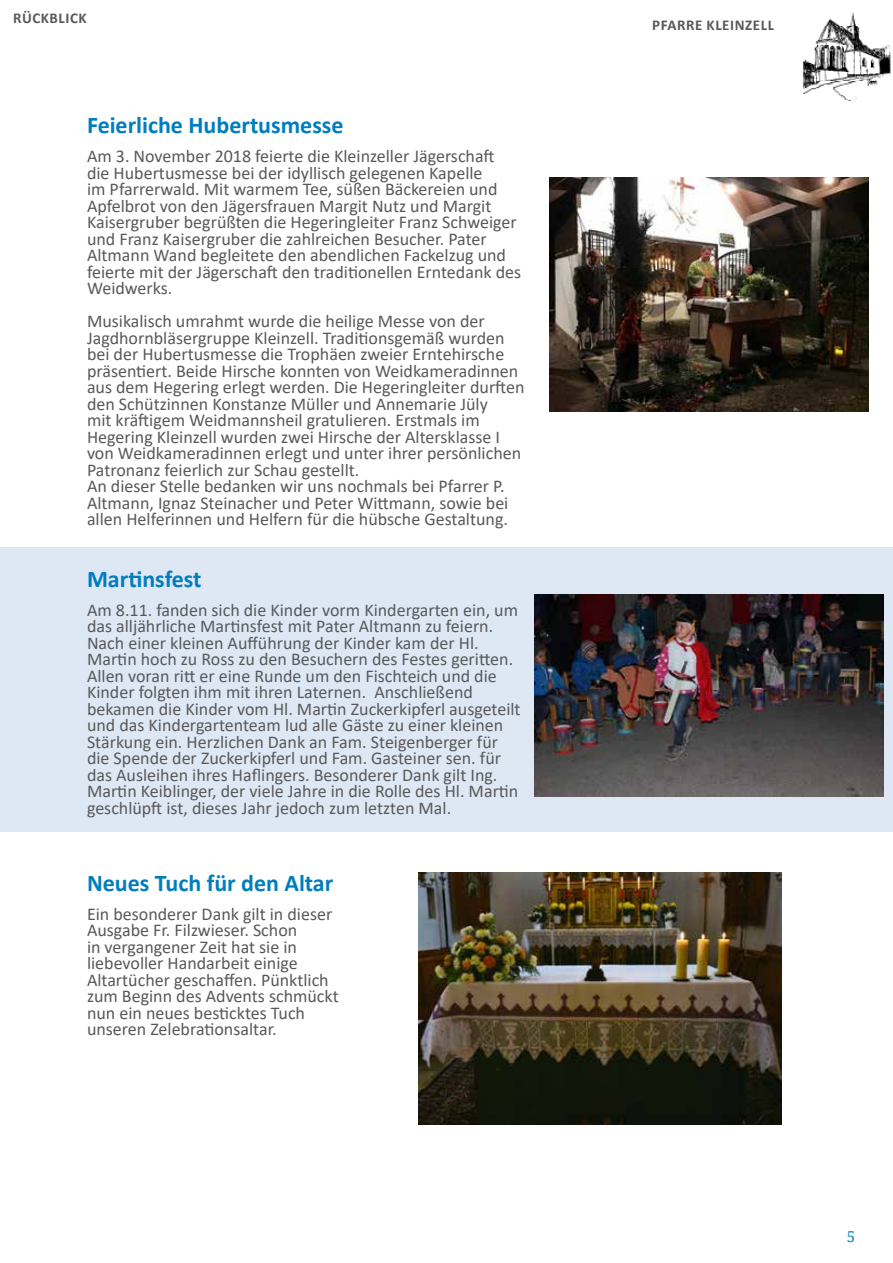
<style>
.page{position:relative;width:893px;height:1263px;background:#fff}
.page>*{position:absolute;margin:0;border:0;box-sizing:border-box;transform-origin:0 0}
.t1{font:700 24px "Calibri";color:#007dbe}
.t2{font:18px/16.5px "Calibri";color:#58595b}
.t3{font:700 15px "Calibri";letter-spacing:.04em;color:#58595b}
.t4{font:15px "Droid Serif";color:#007dbe}
</style>
<div class="page">
<img style="left:550px;top:178px;width:318px;height:234px">
<img style="left:803px;top:12px;width:88px;height:89px">
<div style="left:0;top:547px;width:893px;height:285px;background:#dee8f4"></div>
<img style="left:534px;top:594px;width:349px;height:203px">
<img style="left:419px;top:873px;width:363px;height:251px">
<p class="t3" style="left:13px;top:7px;width:75px">RÜCKBLICK</p>
<h1 class="t1" style="left:87px;top:108px;width:258px">Feierliche Hubertusmesse</h1>
<p class="t2" style="left:87px;top:147px;width:436px">Am 3. November 2018 feierte die Kleinzeller Jägerschaft die Hubertusmesse bei der idyllisch gelegenen Kapelle<br>im Pfarrerwald. Mit warmem Tee, süßen Bäckereien und Apfelbrot von den Jägersfrauen Margit Nutz und Margit Kaisergruber begrüßten die Hegeringleiter Franz Schweiger und Franz Kaisergruber die zahlreichen Besucher. Pater Altmann Wand begleitete den abendlichen Fackelzug und feierte mit der Jägerschaft den traditionellen Erntedank des Weidwerks.</p>
<p class="t2" style="left:87px;top:313px;width:439px">Musikalisch umrahmt wurde die heilige Messe von der Jagdhornbläsergruppe Kleinzell. Traditionsgemäß wurden bei der Hubertusmesse die Trophäen zweier Erntehirsche präsentiert. Beide Hirsche konnten von Weidkameradinnen aus dem Hegering erlegt werden. Die Hegeringleiter durften den Schützinnen Konstanze Müller und Annemarie Jüly<br>mit kräftigem Weidmannsheil gratulieren. Erstmals im Hegering Kleinzell wurden zwei Hirsche der Altersklasse I von Weidkameradinnen erlegt und unter ihrer persönlichen Patronanz feierlich zur Schau gestellt.<br>An dieser Stelle bedanken wir uns nochmals bei Pfarrer P.<br>Altmann, Ignaz Steinacher und Peter Wittmann, sowie bei allen Helferinnen und Helfern für die hübsche Gestaltung.</p>
<h1 class="t1" style="left:87px;top:562px;width:116px">Martinsfest</h1>
<p class="t2" style="left:87px;top:601px;width:435px">Am 8.11. fanden sich die Kinder vorm Kindergarten ein, um das alljährliche Martinsfest mit Pater Altmann zu feiern.<br>Nach einer kleinen Aufführung der Kinder kam der Hl.<br>Martin hoch zu Ross zu den Besuchern des Festes geritten.<br>Allen voran ritt er eine Runde um den Fischteich und die Kinder folgten ihm mit ihren Laternen. Anschließend bekamen die Kinder vom Hl. Martin Zuckerkipferl ausgeteilt und das Kindergartenteam lud alle Gäste zu einer kleinen Stärkung ein. Herzlichen Dank an Fam. Steigenberger für die Spende der Zuckerkipferl und Fam. Gasteiner sen. für das Ausleihen ihres Haflingers. Besonderer Dank gilt Ing.<br>Martin Keiblinger, der viele Jahre in die Rolle des Hl. Martin geschlüpft ist, dieses Jahr jedoch zum letzten Mal.</p>
<h1 class="t1" style="left:87px;top:866px;width:248px">Neues Tuch für den Altar</h1>
<p class="t2" style="left:87px;top:905px;width:253px">Ein besonderer Dank gilt in dieser<br>Ausgabe Fr. Filzwieser. Schon<br>in vergangener Zeit hat sie in liebevoller Handarbeit einige<br>Altartücher geschaffen. Pünktlich zum Beginn des Advents schmückt nun ein neues besticktes Tuch unseren Zelebrationsaltar.</p>
<p class="t3" style="left:652px;top:14px;width:123px">PFARRE KLEINZELL</p>
<p class="t4" style="left:847px;top:1226px;width:10px">5</p>
</div>
